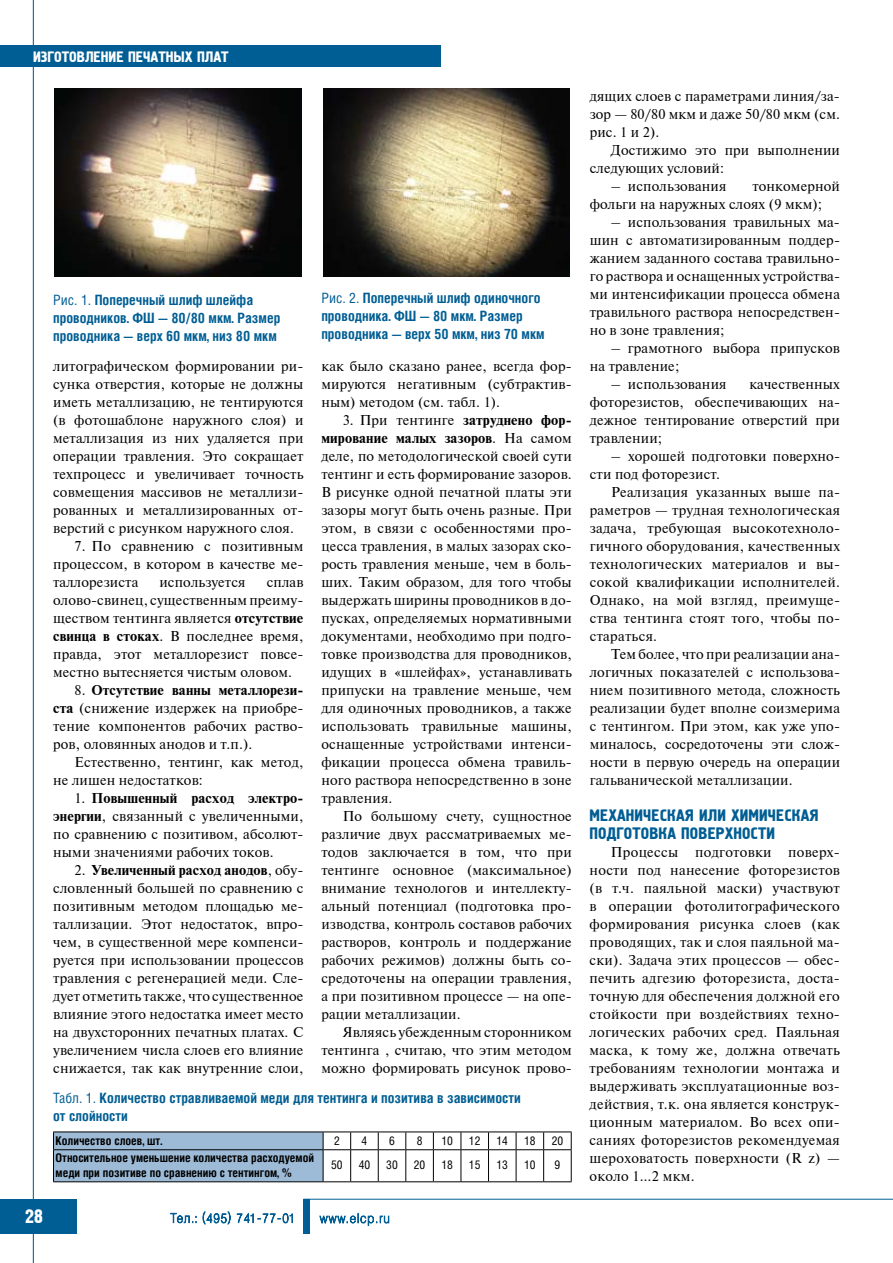
<style>
.page{position:relative;width:893px;height:1263px;background:#fff}
.page>*{position:absolute;margin:0;border:0;box-sizing:border-box;transform-origin:0 0}
.t1{font:19.5px "Hermes CTT";color:#fff}
.t2{font:16.5px/18px "Hermes CTT";letter-spacing:.01em;color:#005e94}
.t3{font:15px "Hermes CTT";color:#fff}
.t4{font:14.25px/18px "Newton WINC";letter-spacing:.01em;color:#000;text-align:justify}
.t5{font:700 14.25px/18px "Helios Cond";color:#005e94}
.t6{font:700 12px/14.2px "Helios Cond";color:#000}
.t7{font:12px "Helios Cond";color:#000}
.s1{font-weight:400}
.s2{font-weight:700}
</style>
<div class="page">
<hr style="left:33px;top:0;width:1px;height:1263px;background:#005e94">
<div style="left:0;top:46px;width:440px;height:21px;background:#005e94"></div>
<svg style="left:170px;top:1213px;width:26px;height:10px"></svg>
<svg style="left:202px;top:1211px;width:29px;height:14px"></svg>
<svg style="left:237px;top:1213px;width:56px;height:10px"></svg>
<div style="left:0;top:1199px;width:77px;height:34px;background:#005e94"></div>
<div style="left:303px;top:1199px;width:7px;height:34px;background:#005e94"></div>
<svg style="left:319px;top:1213px;width:70px;height:13px"></svg>
<hr style="left:303px;top:1199px;width:590px;height:1px;background:#005e94">
<svg style="left:53px;top:1131px;width:519px;height:51px"></svg>
<img style="left:55px;top:88px;width:247px;height:188px">
<img style="left:323px;top:88px;width:247px;height:188px">
<p class="t3" style="left:33px;top:48px;width:197px">изготовление печатных плат</p>
<p class="t5" style="left:53px;top:290px;width:229px"><span class="s1">Рис. 1.</span> Поперечный шлиф шлейфа проводников. ФШ — 80/80 мкм. Размер проводника — верх 60 мкм, низ 80 мкм</p>
<p class="t5" style="left:321px;top:288px;width:225px"><span class="s1">Рис. 2.</span> Поперечный шлиф одиночного проводника. ФШ — 80 мкм. Размер проводника — верх 50 мкм, низ 70 мкм</p>
<p class="t4" style="left:53px;top:357px;width:252px">литографическом формировании ри&shy;сунка отверстия, которые не должны иметь металлизацию, не тентируются (в фотошаблоне наружного слоя) и металлизация из них удаляется при операции травления. Это сокращает техпроцесс и увеличивает точность совмещения массивов не металлизи&shy;рованных и металлизированных от&shy;верстий с рисунком наружного слоя.</p>
<p class="t4" style="left:53px;top:537px;width:252px;text-indent:21px">7. По сравнению с позитивным процессом, в котором в качестве ме&shy;таллорезиста</p>
<p class="t4" style="left:53px;top:573px;width:252px;text-indent:213px">сплав олово-свинец, существенным преиму&shy;ществом тентинга является <span class="s2">отсутствие свинца в стоках</span>. В последнее время, правда, этот металлорезист повсе&shy;местно вытесняется чистым оловом.</p>
<p class="t4" style="left:53px;top:681px;width:252px;text-indent:21px">8. <span class="s2">Отсутствие ванны металлорези&shy;ста</span> (снижение издержек на приобре&shy;тение компонентов рабочих раство&shy;ров, оловянных анодов и т.п.).</p>
<p class="t4" style="left:53px;top:753px;width:252px;text-indent:21px">Естественно, тентинг, как метод, не лишен недостатков:</p>
<p class="t4" style="left:53px;top:789px;width:252px;text-indent:21px">1. <span class="s2">Повышенный расход электро&shy;энергии</span>, связанный с увеличенными, по сравнению с позитивом, абсолют&shy;ными значениями рабочих токов.</p>
<p class="t4" style="left:53px;top:861px;width:252px;text-indent:21px">2. <span class="s2">Увеличенный расход анодов</span>, обу&shy;словленный большей по сравнению с позитивным методом площадью ме&shy;таллизации. Этот недостаток, впро&shy;чем, в существенной мере компенси&shy;руется при использовании процессов травления с регенерацией меди. Сле&shy;дует отметить также, что существенное влияние этого недостатка имеет место на двухсторонних печатных платах. С увеличением числа слоев его влияние снижается, так как внутренние слои,</p>
<p class="t4" style="left:159px;top:573px;width:88px">используется</p>
<p class="t4" style="left:321px;top:357px;width:252px">как было сказано ранее, всегда фор&shy;мируются негативным (субтрактив&shy;ным) методом (см. табл. 1).</p>
<p class="t4" style="left:321px;top:411px;width:252px;text-indent:21px">3. При тентинге <span class="s2">затруднено фор&shy;мирование малых зазоров</span>. На самом деле, по методологической своей сути тентинг и есть формирование зазоров.<br>В рисунке одной печатной платы эти зазоры могут быть очень разные. При этом, в связи с особенностями про&shy;цесса травления, в малых зазорах ско&shy;рость травления меньше, чем в боль&shy;ших. Таким образом, для того чтобы выдержать ширины проводников в до&shy;пусках, определяемых нормативными документами, необходимо при подго&shy;товке производства для проводников, идущих в «шлейфах», устанавливать припуски на травление меньше, чем для одиночных проводников, а также использовать травильные машины, оснащенные устройствами интенси&shy;фикации процесса обмена травиль&shy;ного раствора непосредственно в зоне травления.</p>
<p class="t4" style="left:321px;top:807px;width:252px;text-indent:21px">По большому счету, сущностное различие двух рассматриваемых ме&shy;тодов заключается в том, что при тентинге основное (максимальное) внимание технологов и интеллекту&shy;альный потенциал (подготовка про&shy;изводства, контроль составов рабочих растворов, контроль и поддержание рабочих режимов) должны быть со&shy;средоточены на операции травления, а при позитивном процессе — на опе&shy;рации металлизации.</p>
<p class="t4" style="left:321px;top:1023px;width:252px;text-indent:21px">Являясь убежденным сторонником тентинга , считаю, что этим методом можно формировать рисунок прово-</p>
<p class="t5" style="left:53px;top:1089px;width:469px"><span class="s1">Табл. 1.</span> Количество стравливаемой меди для тентинга и позитива в зависимости от слойности</p>
<p class="t6" style="left:56px;top:1133px;width:108px">Количество слоев, шт.</p>
<p class="t7" style="left:334px;top:1133px;width:7px">2</p>
<p class="t7" style="left:362px;top:1133px;width:7px">4</p>
<p class="t7" style="left:389px;top:1133px;width:7px">6</p>
<p class="t7" style="left:417px;top:1133px;width:7px">8</p>
<p class="t7" style="left:441px;top:1133px;width:13px">10</p>
<p class="t7" style="left:469px;top:1133px;width:13px">12</p>
<p class="t7" style="left:496px;top:1133px;width:13px">14</p>
<p class="t7" style="left:524px;top:1133px;width:13px">18</p>
<p class="t7" style="left:552px;top:1133px;width:13px">20</p>
<p class="t6" style="left:56px;top:1151px;width:260px">Относительное уменьшение количества расходуемой меди при позитиве по сравнению с тентингом, %</p>
<p class="t7" style="left:331px;top:1158px;width:13px">50</p>
<p class="t7" style="left:359px;top:1158px;width:13px">40</p>
<p class="t7" style="left:386px;top:1158px;width:13px">30</p>
<p class="t7" style="left:414px;top:1158px;width:13px">20</p>
<p class="t7" style="left:441px;top:1158px;width:13px">18</p>
<p class="t7" style="left:469px;top:1158px;width:13px">15</p>
<p class="t7" style="left:496px;top:1158px;width:13px">13</p>
<p class="t7" style="left:524px;top:1158px;width:13px">10</p>
<p class="t7" style="left:554px;top:1158px;width:7px">9</p>
<h1 class="t1" style="left:25px;top:1206px;width:19px">28</h1>
<p class="t4" style="left:590px;top:87px;width:252px">дящих слоев с параметрами линия/за&shy;зор — 80/80 мкм и даже 50/80 мкм (см. рис. 1 и 2).</p>
<p class="t4" style="left:590px;top:141px;width:252px;text-indent:21px">Достижимо это при выполнении следующих условий:</p>
<p class="t4" style="left:611px;top:177px;width:117px">– использования</p>
<p class="t4" style="left:590px;top:177px;width:252px;text-indent:163px">тонкомерной фольги на наружных слоях (9 мкм);</p>
<p class="t4" style="left:590px;top:213px;width:252px;text-indent:21px">– использования травильных ма&shy;шин с автоматизированным поддер&shy;жанием заданного состава травильно&shy;го раствора и оснащенных устройства&shy;ми интенсификации процесса обмена травильного раствора непосредствен&shy;но в зоне травления;</p>
<p class="t4" style="left:590px;top:339px;width:252px;text-indent:21px">– грамотного выбора припусков на травление;</p>
<p class="t4" style="left:611px;top:375px;width:117px">– использования</p>
<p class="t4" style="left:590px;top:375px;width:252px;text-indent:160px">качественных фоторезистов, обеспечивающих на&shy;дежное тентирование отверстий при травлении;</p>
<p class="t4" style="left:590px;top:447px;width:252px;text-indent:21px">– хорошей подготовки поверхно&shy;сти под фоторезист.</p>
<p class="t4" style="left:590px;top:483px;width:252px;text-indent:21px">Реализация указанных выше па&shy;раметров — трудная технологическая задача, требующая высокотехноло&shy;гичного оборудования, качественных технологических материалов и вы&shy;сокой квалификации исполнителей.<br>Однако, на мой взгляд, преимуще&shy;ства тентинга стоят того, чтобы по&shy;стараться.</p>
<p class="t4" style="left:590px;top:645px;width:252px;text-indent:21px">Тем более, что при реализации ана&shy;логичных показателей с использова&shy;нием позитивного метода, сложность реализации будет вполне соизмерима с тентингом. При этом, как уже упо&shy;миналось, сосредоточены эти слож&shy;ности в первую очередь на операции гальванической металлизации.</p>
<p class="t2" style="left:590px;top:807px;width:230px">Механическая или химическая подготовка поверхности</p>
<p class="t4" style="left:590px;top:843px;width:252px;text-align:left;text-indent:21px">Процессы подготовки поверх&shy;ности под нанесение фоторезистов (в т.ч. паяльной маски) участвуют в операции фотолитографического формирования рисунка слоев (как проводящих, так и слоя паяльной ма&shy;ски). Задача этих процессов — обес&shy;печить адгезию фоторезиста, доста&shy;точную для обеспечения должной его стойкости при воздействиях техно&shy;логических рабочих сред. Паяльная маска, к тому же, должна отвечать требованиям технологии монтажа и выдерживать эксплуатационные воз&shy;действия, т.к. она является конструк&shy;ционным материалом. Во всех опи&shy;саниях фоторезистов рекомендуемая шероховатость поверхности (R z) — около 1…2 мкм.</p>
</div>
